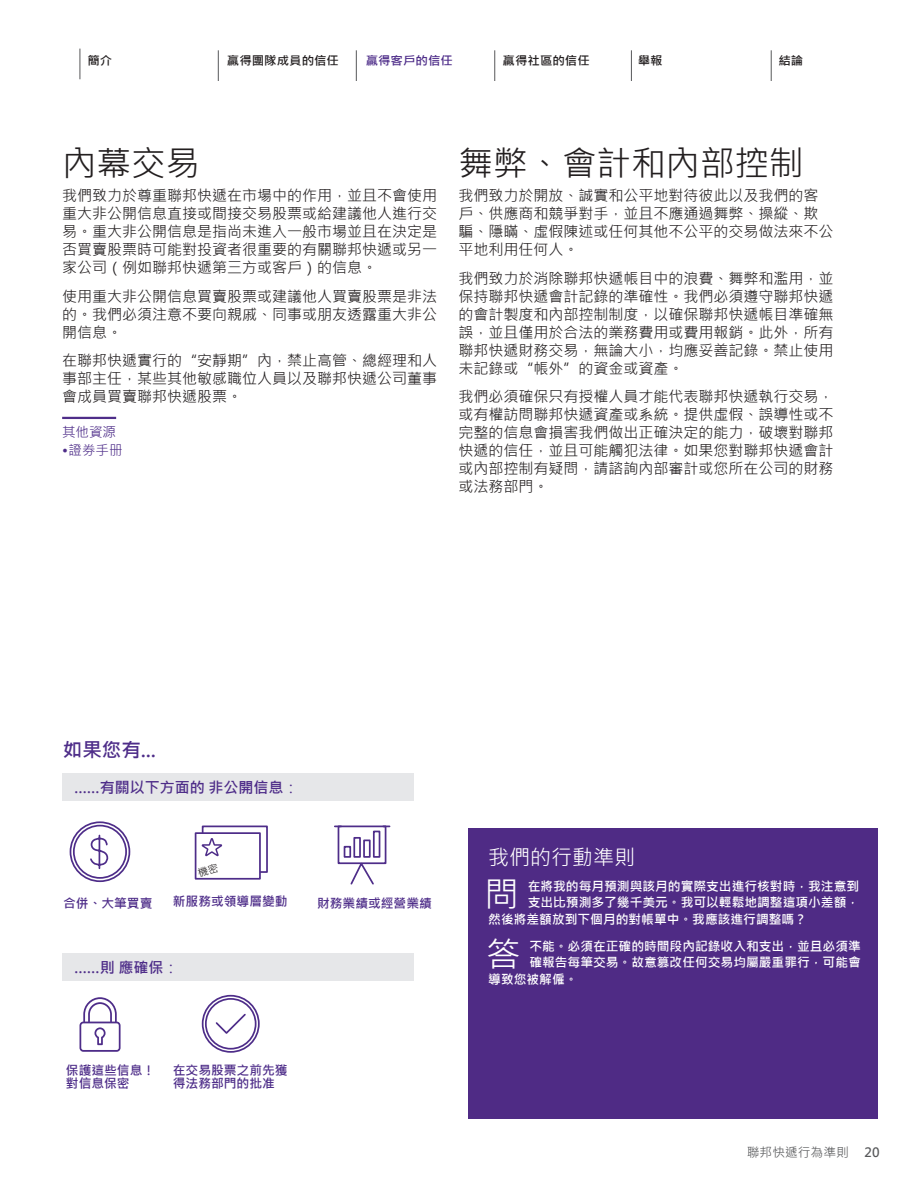
<style>
.page{position:relative;width:918px;height:1188px;background:#fff}
.page>*{position:absolute;margin:0;border:0;box-sizing:border-box;transform-origin:0 0}
.SECTION_TITLE{font:34.5px "Microsoft Jheng Hei";color:#231f20}
.OUR_CODE_COPY{font:34.5px "Microsoft Jheng Hei";color:#fff}
.OUR_CODE_TITLE{font:21px "Microsoft Jheng Hei";color:#fff}
.INFOGRAPHICS_HEADLIN{font:700 19.5px "Microsoft Jheng Hei";color:#4e2d89}
.SECTION_COPY{font:15px/18px "Microsoft Jheng Hei";color:#231f20;text-align:justify}
.SECTION_COPY_OR_AFTE{font:15px/18px "Microsoft Jheng Hei";color:#231f20;text-align:justify}
.INFOGRAPHIC_GRAY_BOX{font:700 15px "Microsoft Jheng Hei";color:#4e2d89}
.OTHER_RESOURCES_COPY{font:13.5px "Microsoft Jheng Hei";color:#4e2d89}
.OTHER_RESOURCES_TITL{font:13.5px "Microsoft Jheng Hei";color:#4e2d89}
.OUR_CODE_COPY-2{font:700 12.75px "Microsoft Jheng Hei";color:#fff}
.INFOGRAPHIC_ICON{font:700 12.75px/12.8px "Microsoft Jheng Hei";color:#4e2d89}
.FOOTER_RIGHT{font:12.75px "Microsoft Jheng Hei";color:#57585a}
.FOOTER_RIGHT-2{font:700 12.75px "Microsoft Jheng Hei";color:#57585a}
.NAV_BLACK{font:700 12px "Microsoft Jheng Hei";color:#231f20;scale:1.04 1}
.NAV_PURPLE{font:700 12px "Microsoft Jheng Hei";color:#4e2d89;scale:1.04 1}
.s1{font-weight:400}
</style>
<div class="page">
<hr style="left:62px;top:417px;width:54px;height:2px;background:#4e2d89">
<div style="left:468px;top:828px;width:409px;height:291px;background:#4f2b85"></div>
<svg style="left:69px;top:821px;width:62px;height:62px"></svg>
<svg style="left:201px;top:994px;width:59px;height:59px"></svg>
<svg style="left:80px;top:997px;width:41px;height:55px"></svg>
<div style="left:202px;top:826px;width:66px;height:47px;background:#fff;border:2px solid #4e2d89"></div>
<div style="left:195px;top:832px;width:66px;height:48px;background:#fff;border:2px solid #4e2d89"></div>
<svg style="left:334px;top:825px;width:57px;height:60px"></svg>
<div style="left:62px;top:773px;width:352px;height:28px;background:#e6e7e9"></div>
<div style="left:62px;top:954px;width:352px;height:27px;background:#e6e7e9"></div>
<hr style="left:218px;top:50px;width:1px;height:31px;background:#57585a">
<hr style="left:356px;top:50px;width:1px;height:31px;background:#57585a">
<hr style="left:495px;top:50px;width:1px;height:31px;background:#57585a">
<hr style="left:631px;top:50px;width:1px;height:31px;background:#57585a">
<hr style="left:771px;top:50px;width:1px;height:31px;background:#57585a">
<hr style="left:80px;top:49px;width:1px;height:30px;background:#57585a">
<svg style="left:197px;top:837px;width:26px;height:40px"></svg>
<p class="NAV_BLACK" style="left:87px;top:53px;width:25px">簡介</p>
<p class="NAV_BLACK" style="left:227px;top:53px;width:109px">贏得團隊成員的信任</p>
<p class="NAV_PURPLE" style="left:366px;top:53px;width:85px">贏得客戶的信任</p>
<p class="NAV_BLACK" style="left:503px;top:53px;width:85px">贏得社區的信任</p>
<p class="NAV_BLACK" style="left:638px;top:53px;width:25px">舉報</p>
<p class="NAV_BLACK" style="left:778px;top:53px;width:25px">結論</p>
<p class="SECTION_TITLE" style="left:62px;top:142px;width:140px">內幕交易</p>
<p class="SECTION_COPY" style="left:62px;top:186px;width:377px">我們致力於尊重聯邦快遞在市場中的作用，並且不會使用重大非公開信息直接或間接交易股票或給建議他人進行交易。重大非公開信息是指尚未進入一般市場並且在決定是否買賣股票時可能對投資者很重要的有關聯邦快遞或另一家公司（例如聯邦快遞第三方或客戶）的信息。</p>
<p class="SECTION_COPY" style="left:62px;top:287px;width:377px">使用重大非公開信息買賣股票或建議他人買賣股票是非法的。我們必須注意不要向親戚、同事或朋友透露重大非公開信息。</p>
<p class="SECTION_COPY_OR_AFTE" style="left:62px;top:352px;width:377px">在聯邦快遞實行的“安靜期”內，禁止高管、總經理和人事部主任，某些其他敏感職位人員以及聯邦快遞公司董事會成員買賣聯邦快遞股票。</p>
<p class="OTHER_RESOURCES_TITL" style="left:62px;top:424px;width:56px">其他資源</p>
<p class="OTHER_RESOURCES_COPY" style="left:62px;top:442px;width:62px">• 證券手册</p>
<p class="SECTION_TITLE" style="left:459px;top:142px;width:346px">舞弊、會計和內部控制</p>
<p class="SECTION_COPY" style="left:459px;top:186px;width:376px;text-align:left">我們致力於開放、誠實和公平地對待彼此以及我們的客戶、供應商和競爭對手，並且不應通過舞弊、操縱、欺騙、隱瞞、虛假陳述或任何其他不公平的交易做法來不公平地利用任何人。</p>
<p class="SECTION_COPY" style="left:459px;top:269px;width:376px">我們致力於消除聯邦快遞帳目中的浪費、舞弊和濫用，並保持聯邦快遞會計記錄的準確性。我們必須遵守聯邦快遞的會計製度和內部控制制度，以確保聯邦快遞帳目準確無誤，並且僅用於合法的業務費用或費用報銷。此外，所有聯邦快遞財務交易，無論大小，均應妥善記錄。禁止使用未記錄或“帳外”的資金或資產。</p>
<p class="SECTION_COPY" style="left:459px;top:388px;width:376px">我們必須確保只有授權人員才能代表聯邦快遞執行交易，或有權訪問聯邦快遞資產或系統。提供虛假、誤導性或不完整的信息會損害我們做出正確決定的能力，破壞對聯邦快遞的信任，並且可能觸犯法律。如果您對聯邦快遞會計或內部控制有疑問，請諮詢內部審計或您所在公司的財務或法務部門。</p>
<p class="INFOGRAPHICS_HEADLIN" style="left:63px;top:737px;width:94px">如果您有...</p>
<p class="INFOGRAPHIC_GRAY_BOX" style="left:74px;top:778px;width:226px">……有關以下方面的非公開信息<span class="s1">：</span></p>
<p class="INFOGRAPHIC_ICON" style="left:63px;top:897px;width:91px">合併、大筆買賣</p>
<p class="INFOGRAPHIC_ICON" style="left:173px;top:895px;width:116px">新服務或領導層變動</p>
<p class="INFOGRAPHIC_ICON" style="left:317px;top:897px;width:116px">財務業績或經營業績</p>
<p class="INFOGRAPHIC_GRAY_BOX" style="left:74px;top:958px;width:106px">……則應確保<span class="s1">：</span></p>
<p class="INFOGRAPHIC_ICON" style="left:66px;top:1064px;width:91px">保護這些信息！對信息保密</p>
<p class="INFOGRAPHIC_ICON" style="left:173px;top:1064px;width:116px">在交易股票之前先獲得法務部門的批准</p>
<p class="OUR_CODE_TITLE" style="left:488px;top:844px;width:148px">我們的行動準則</p>
<p class="OUR_CODE_COPY" style="left:484px;top:873px;width:36px">問</p>
<p class="OUR_CODE_COPY-2" style="left:528px;top:878px;width:333px">在將我的每月預測與該月的實際支出進行核對時，我注意到</p>
<p class="OUR_CODE_COPY-2" style="left:528px;top:894px;width:333px">支出比預測多了幾千美元。我可以輕鬆地調整這項小差額，</p>
<p class="OUR_CODE_COPY-2" style="left:488px;top:911px;width:320px">然後將差額放到下個月的對帳單中。我應該進行調整嗎？</p>
<p class="OUR_CODE_COPY" style="left:486px;top:933px;width:36px">答</p>
<p class="OUR_CODE_COPY-2" style="left:529px;top:938px;width:333px">不能。必須在正確的時間段內記錄收入和支出，並且必須準</p>
<p class="OUR_CODE_COPY-2" style="left:529px;top:955px;width:333px">確報告每筆交易。故意篡改任何交易均屬嚴重罪行，可能會</p>
<p class="OUR_CODE_COPY-2" style="left:488px;top:971px;width:91px">導致您被解僱。</p>
<p class="FOOTER_RIGHT" style="left:747px;top:1144px;width:104px">聯邦快遞行為準則</p>
<p class="FOOTER_RIGHT-2" style="left:865px;top:1144px;width:17px">20</p>
</div>
